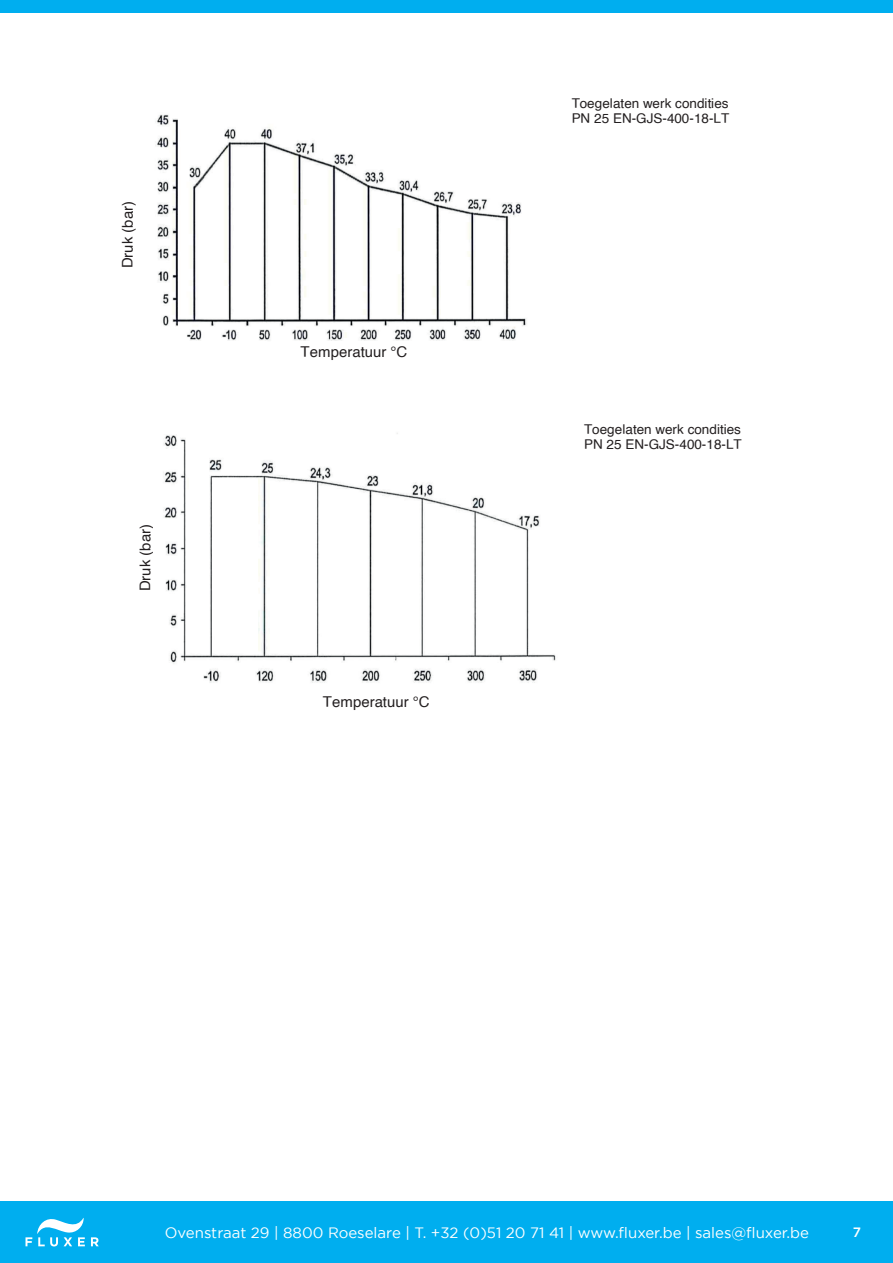
<style>
.page{position:relative;width:893px;height:1263px;background:#fff}
.page>*{position:absolute;margin:0;border:0;box-sizing:border-box;transform-origin:0 0}
.t1{font:15px "Gotham";color:#fff}
.t2{font:15px "Helvetica";color:#231f20}
.t3{font:13.5px/15.5px "Helvetica";letter-spacing:.005em;color:#231f20}
.t4{font:500 13.5px "Gotham";color:#fff}
</style>
<div class="page">
<div style="left:0;top:0;width:893px;height:13px;background:#00aeef"></div>
<div style="left:0;top:1201px;width:893px;height:62px;background:#00aeef"></div>
<svg style="left:91px;top:1237px;width:8px;height:9px"></svg>
<svg style="left:26px;top:1218px;width:59px;height:28px"></svg>
<img style="left:155px;top:114px;width:372px;height:227px">
<img style="left:163px;top:433px;width:393px;height:250px">
<p class="t2" style="left:116px;top:268px;width:69px;rotate:-90deg">Druk (bar)</p>
<p class="t2" style="left:134px;top:591px;width:69px;rotate:-90deg">Druk (bar)</p>
<p class="t2" style="left:301px;top:340px;width:108px">Temperatuur °C</p>
<p class="t2" style="left:323px;top:691px;width:108px">Temperatuur °C</p>
<p class="t3" style="left:572px;top:96px;width:159px">Toegelaten werk condities<br>PN 25 EN-GJS-400-18-LT</p>
<p class="t3" style="left:584px;top:422px;width:159px">Toegelaten werk condities<br>PN 25 EN-GJS-400-18-LT</p>
<p class="t1" style="left:165px;top:1224px;width:646px">Ovenstraat 29 | 8800 Roeselare | T. +32 (0)51 20 71 41 | www.fluxer.be | sales@fluxer.be</p>
<p class="t4" style="left:853px;top:1225px;width:10px">7</p>
</div>
